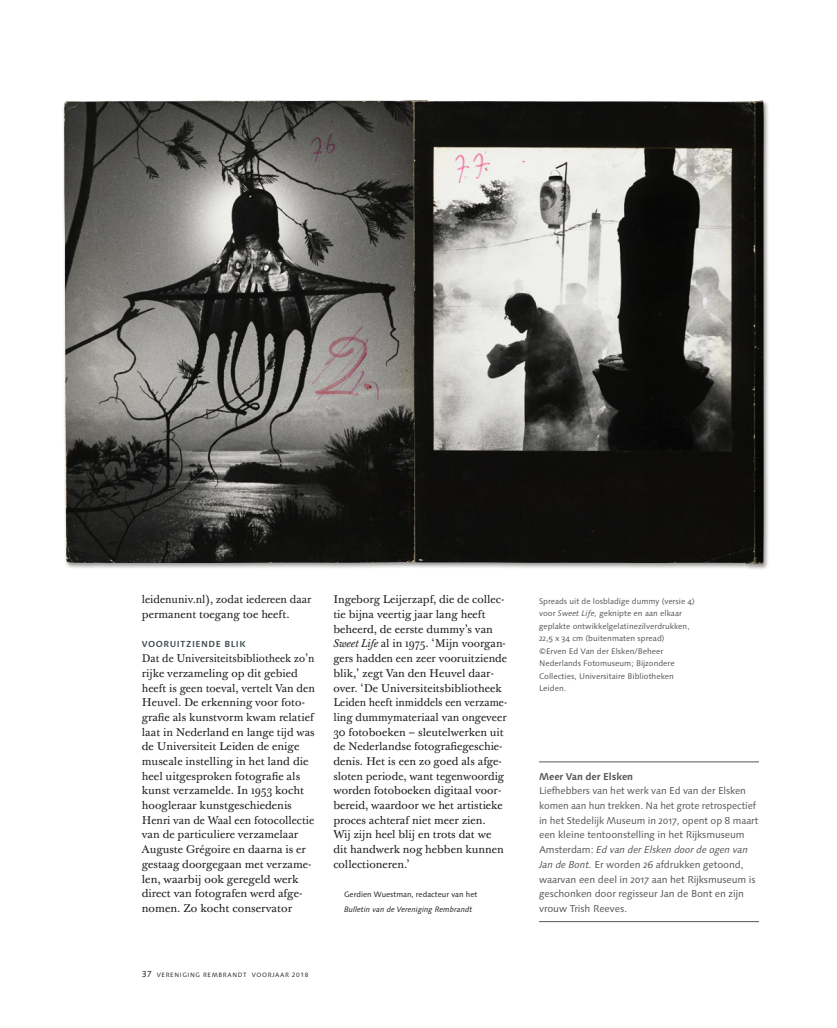
<style>
.page{position:relative;width:837px;height:1028px;background:#fff}
.page>*{position:absolute;margin:0;border:0;box-sizing:border-box;transform-origin:0 0}
._1a_platte_tekst__Aa{font:11px/14.6px "Baskerville 10 Pro";color:#1d1d1b}
._1a_platte_tekst__Aa-2{font:11px/14.6px "Baskerville 10 Pro";color:#1d1d1b;scale:.95 1}
._1_platte_tekst__Aan{font:11px/14.8px "Baskerville 10 Pro";color:#1d1d1b}
._02_kader_Plat_8_5{font:10px/14.8px "Syntax Next LT Pro";letter-spacing:-.01em;color:#555655}
._02_kader_Plat_8_5-2{font:700 10px "Syntax Next LT Pro";letter-spacing:-.01em;color:#555655}
._5_tussenkop{font:700 8.75px "Syntax Next LT Pro";letter-spacing:.06em;color:#404c4e}
._7_bijschrift_tekst{font:8.12px/12.5px "Syntax Next LT Pro";color:#555655}
.f_einde_tekst__auteu{font:italic 7.75px/14.8px "Syntax Next LT Pro";color:#1d1d1b}
._7_bijschrift_tekst-2{font:6.25px "Syntax Next LT Pro";letter-spacing:.1em;color:#1d1d1b}
.s1{font-style:italic}
.s2{font-style:normal}
.s3{font-size:8.75px}
</style>
<div class="page">
<div style="left:62px;top:99px;width:706px;height:471px;background:#1d1d1b;opacity:.45"></div>
<img style="left:64px;top:100px;width:699px;height:464px">
<hr style="left:539px;top:921px;width:219px;height:1px;background:#555655">
<hr style="left:539px;top:761px;width:219px;height:1px;background:#555655">
<p class="_1_platte_tekst__Aan" style="left:142px;top:592px;width:171px">leidenuniv.nl), zodat iedereen daar permanent toegang toe heeft.</p>
<p class="_5_tussenkop" style="left:142px;top:639px;width:105px">VOORUITZIENDE BLIK</p>
<p class="_1a_platte_tekst__Aa-2" style="left:142px;top:651px;width:183px">Dat de Universiteitsbibliotheek zo’n rijke verzameling op dit gebied heeft is geen toeval, vertelt Van den Heuvel. De erkenning voor foto&shy;grafie als kunstvorm kwam relatief laat in Nederland en lange tijd was de Universiteit Leiden de enige museale instelling in het land die heel uitgesproken fotografie als kunst verzamelde. In 1953 kocht hoogleraar kunstgeschiedenis Henri van de Waal een fotocollectie van de particuliere verzamelaar Auguste Grégoire en daarna is er gestaag doorgegaan met verzame&shy;len, waarbij ook geregeld werk direct van fotografen werd afge&shy;nomen. Zo kocht conservator</p>
<p class="_1a_platte_tekst__Aa" style="left:333px;top:593px;width:175px">Ingeborg Leijerzapf, die de collec&shy;tie bijna veertig jaar lang heeft beheerd, de eerste dummy’s van <span class="s1">Sweet Life</span> al in 1975. ‘Mijn voorgan&shy;gers hadden een zeer vooruitziende blik,’ zegt Van den Heuvel daar&shy;over. ‘De Universiteitsbibliotheek Leiden heeft inmiddels een verzame&shy;ling dummymateriaal van ongeveer 30 fotoboeken – sleutelwerken uit de Nederlandse fotografiegeschie&shy;denis. Het is een zo goed als afge&shy;sloten periode, want tegenwoordig worden fotoboeken digitaal voor&shy;bereid, waardoor we het artistieke proces achteraf niet meer zien.<br>Wij zijn heel blij en trots dat we dit handwerk nog hebben kunnen collectioneren.’</p>
<p class="f_einde_tekst__auteu" style="left:344px;top:887px;width:135px"><span class="s2">Gerdien Wuestman, redacteur van het<br></span>Bulletin van de Vereniging Rembrandt</p>
<p class="_7_bijschrift_tekst-2" style="left:142px;top:970px;width:168px"><span class="s3">37</span> VERENIGING REMBRANDT VOORJAAR 2018</p>
<p class="_7_bijschrift_tekst" style="left:539px;top:594px;width:157px">Spreads uit de losbladige dummy (versie 4) voor <span class="s1">Sweet Life,</span> geknipte en aan elkaar geplakte ontwikkelgelatinezilverdrukken, 22,5 x 34 cm (buitenmaten spread)<br>©Erven Ed Van der Elsken/Beheer Nederlands Fotomuseum; Bijzondere Collecties, Universitaire Bibliotheken Leiden.</p>
<p class="_02_kader_Plat_8_5-2" style="left:539px;top:770px;width:96px">Meer Van der Elsken</p>
<p class="_02_kader_Plat_8_5" style="left:539px;top:783px;width:221px">Liefhebbers van het werk van Ed van der Elsken komen aan hun trekken. Na het grote retrospectief in het Stedelijk Museum in 2017, opent op 8 maart een kleine tentoonstelling in het Rijksmuseum Amsterdam: <span class="s1">Ed van der Elsken door de ogen van Jan de Bont.</span> Er worden 26 afdrukken getoond, waarvan een deel in 2017 aan het Rijksmuseum is geschonken door regisseur Jan de Bont en zijn vrouw Trish Reeves.</p>
</div>
